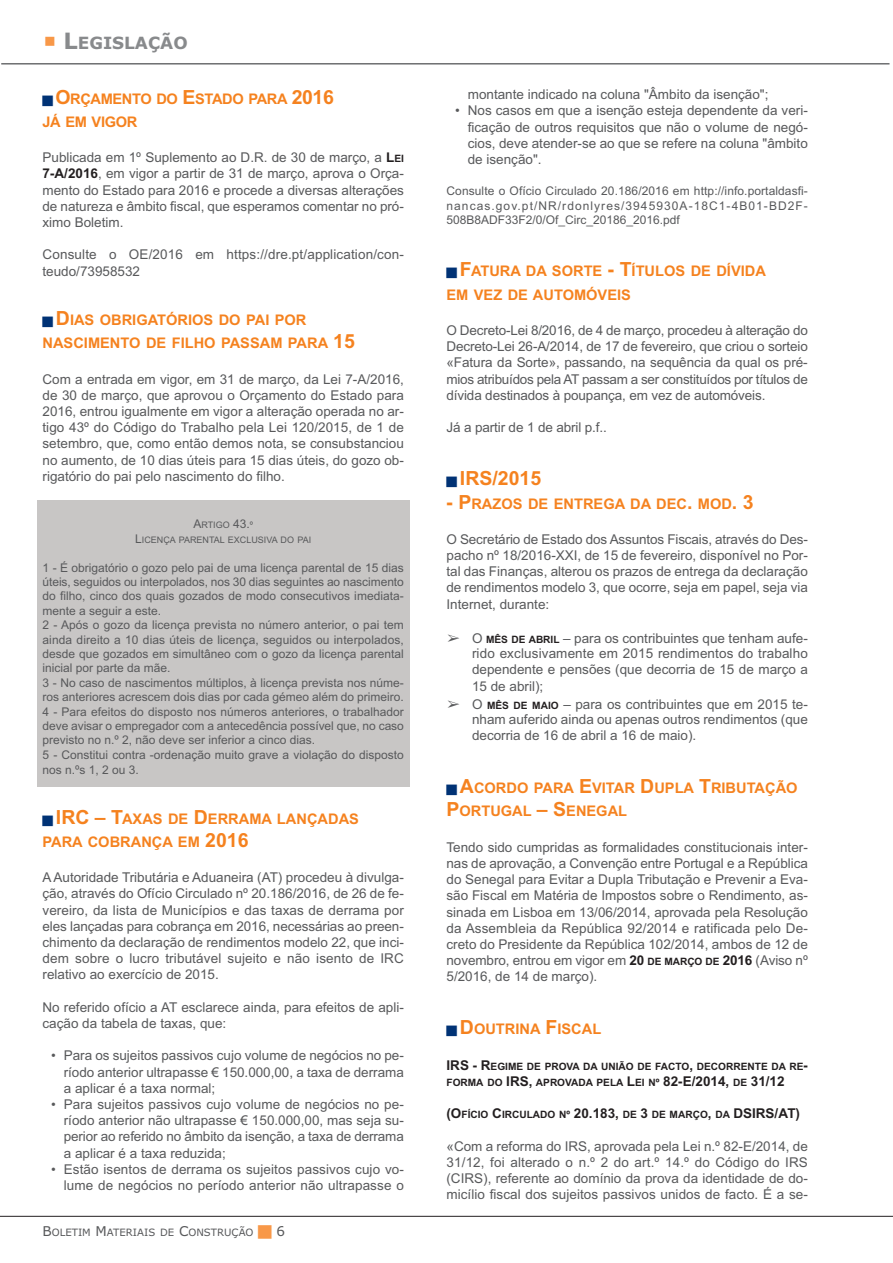
<style>
.page{position:relative;width:893px;height:1263px;background:#fff}
.page>*{position:absolute;margin:0;border:0;box-sizing:border-box;transform-origin:0 0}
.t1{font:700 19.5px "Arial";color:#f5821f}
.t2{font:700 16.8px "Verdana";color:#888a8c}
.t3{font:700 14.7px/23.4px "Arial";color:#f5821f}
.t4{font:700 14.7px/23.4px "Arial";letter-spacing:-.025em;color:#f5821f}
.t5{font:13.5px/16.2px "Arial";color:#58595b;text-align:justify}
.t6{font:13.5px "Verdana";color:#58595b}
.t7{font:12px/14.5px "Arial";color:#58595b}
.t8{font:700 10.2px/16.2px "Arial";color:#231f20}
.t9{font:10.2px "Verdana";color:#58595b}
.t10{font:9px/14.4px "Arial";color:#58595b;text-align:center}
.s1{font-size:22.5px}
.s2{font-size:19.5px}
.s3{font-weight:700;color:#231f20}
.s4{font-weight:700;font-size:10.2px;color:#231f20}
.s5{font-size:12px}
.s6{font-size:13.5px}
.s7{font-family:"MS Gothic"}
</style>
<div class="page">
<div style="left:38px;top:500px;width:372px;height:287px;background:#c8c6c5"></div>
<hr style="left:1px;top:63px;width:888px;height:2px;background:#6d6e70">
<hr style="left:0;top:1216px;width:893px;height:1px;background:#231f20">
<p class="t2" style="left:63px;top:34px;width:126px"><span class="s1">L</span>EGISLAÇÃO</p>
<p class="t4" style="left:43px;top:87px;width:293px;text-indent:13px"><span class="s2">O</span>RÇAMENTO DO <span class="s2">E</span>STADO PARA <span class="s2">2016<br></span>JÁ EM VIGOR</p>
<p class="t5" style="left:43px;top:151px;width:363px">Publicada em 1º Suplemento ao D.R. de 30 de março, a <span class="s3">L</span><span class="s4">EI </span><span class="s3">7-A/2016</span>, em vigor a partir de 31 de março, aprova o Orça&shy;mento do Estado para 2016 e procede a diversas alterações de natureza e âmbito fiscal, que esperamos comentar no pró&shy;ximo Boletim.</p>
<p class="t5" style="left:43px;top:248px;width:363px">Consulte o OE/2016 em https://dre.pt/application/con&shy;teudo/73958532</p>
<p class="t3" style="left:43px;top:308px;width:314px;text-indent:13px"><span class="s2">D</span>IAS OBRIGATÓRIOS DO PAI POR<br>NASCIMENTO DE FILHO PASSAM PARA <span class="s2">15</span></p>
<p class="t5" style="left:43px;top:372px;width:363px">Com a entrada em vigor, em 31 de março, da Lei 7-A/2016, de 30 de março, que aprovou o Orçamento do Estado para 2016, entrou igualmente em vigor a alteração operada no ar&shy;tigo 43º do Código do Trabalho pela Lei 120/2015, de 1 de setembro, que, como então demos nota, se consubstanciou no aumento, de 10 dias úteis para 15 dias úteis, do gozo ob&shy;rigatório do pai pelo nascimento do filho.</p>
<p class="t10" style="left:135px;top:519px;width:178px"><span class="s5">A</span>RTIGO <span class="s5">43.</span>º<br><span class="s5">L</span>ICENÇA PARENTAL EXCLUSIVA DO PAI</p>
<p class="t7" style="left:43px;top:561px;width:363px">1 - É obrigatório o gozo pelo pai de uma licença parental de 15 dias úteis, seguidos ou interpolados, nos 30 dias seguintes ao nascimento do filho, cinco dos quais gozados de modo consecutivos imediata&shy;mente a seguir a este.<br>2 - Após o gozo da licença prevista no número anterior, o pai tem ainda direito a 10 dias úteis de licença, seguidos ou interpolados, desde que gozados em simultâneo com o gozo da licença parental inicial por parte da mãe.<br>3 - No caso de nascimentos múltiplos, à licença prevista nos núme&shy;ros anteriores acrescem dois dias por cada gémeo além do primeiro.<br>4 - Para efeitos do disposto nos números anteriores, o trabalhador deve avisar o empregador com a antecedência possível que, no caso previsto no n.º 2, não deve ser inferior a cinco dias.<br>5 - Constitui contra -ordenação muito grave a violação do disposto nos n.ºs 1, 2 ou 3.</p>
<p class="t3" style="left:43px;top:807px;width:318px;text-indent:13px"><span class="s2">IRC – T</span>AXAS DE <span class="s2">D</span>ERRAMA LANÇADAS<br>PARA COBRANÇA EM <span class="s2">2016</span></p>
<p class="t5" style="left:43px;top:871px;width:363px">A Autoridade Tributária e Aduaneira (AT) procedeu à divulga&shy;ção, através do Ofício Circulado nº 20.186/2016, de 26 de fe&shy;vereiro, da lista de Municípios e das taxas de derrama por eles lançadas para cobrança em 2016, necessárias ao preen&shy;chimento da declaração de rendimentos modelo 22, que inci&shy;dem sobre o lucro tributável sujeito e não isento de IRC relativo ao exercício de 2015.</p>
<p class="t5" style="left:43px;top:1000px;width:363px">No referido ofício a AT esclarece ainda, para efeitos de apli&shy;cação da tabela de taxas, que:</p>
<p class="t5" style="left:64px;top:1049px;width:342px;text-indent:-13px">• Para os sujeitos passivos cujo volume de negócios no pe&shy;ríodo anterior ultrapasse € 150.000,00, a taxa de derrama a aplicar é a taxa normal;</p>
<p class="t5" style="left:64px;top:1097px;width:342px;text-indent:-13px">• Para sujeitos passivos cujo volume de negócios no pe&shy;ríodo anterior não ultrapasse € 150.000,00, mas seja su&shy;perior ao referido no âmbito da isenção, a taxa de derrama a aplicar é a taxa reduzida;</p>
<p class="t5" style="left:51px;top:1162px;width:354px;text-align:right">• Estão isentos de derrama os sujeitos passivos cujo vo&shy;lume de negócios no período anterior não ultrapasse o</p>
<p class="t9" style="left:43px;top:1226px;width:213px"><span class="s6">B</span>OLETIM <span class="s6">M</span>ATERIAIS DE <span class="s6">C</span>ONSTRUÇÃO</p>
<p class="t6" style="left:277px;top:1223px;width:10px">6</p>
<p class="t5" style="left:468px;top:88px;width:302px">montante indicado na coluna "Âmbito da isenção";</p>
<p class="t5" style="left:468px;top:104px;width:342px;text-indent:-13px">• Nos casos em que a isenção esteja dependente da veri&shy;ficação de outros requisitos que não o volume de negó&shy;cios, deve atender-se ao que se refere na coluna "âmbito de isenção".</p>
<p class="t7" style="left:446px;top:185px;width:363px;text-align:justify">Consulte o Ofício Circulado 20.186/2016 em http://info.portaldasfi&shy;nancas.gov.pt/NR/rdonlyres/3945930A-18C1-4B01-BD2F-508B8ADF33F2/0/Of_Circ_20186_2016.pdf</p>
<p class="t3" style="left:446px;top:260px;width:321px;text-indent:13px"><span class="s2">F</span>ATURA DA SORTE <span class="s2">- T</span>ÍTULOS DE DÍVIDA<br>EM VEZ DE AUTOMÓVEIS</p>
<p class="t5" style="left:446px;top:323px;width:363px">O Decreto-Lei 8/2016, de 4 de março, procedeu à alteração do Decreto-Lei 26-A/2014, de 17 de fevereiro, que criou o sorteio «Fatura da Sorte», passando, na sequência da qual os pré&shy;mios atribuídos pela AT passam a ser constituídos por títulos de dívida destinados à poupança, em vez de automóveis.</p>
<p class="t5" style="left:446px;top:421px;width:162px">Já a partir de 1 de abril p.f..</p>
<h1 class="t1" style="left:460px;top:467px;width:83px">IRS/2015</h1>
<p class="t3" style="left:446px;top:492px;width:309px"><span class="s2">- P</span>RAZOS DE ENTREGA DA DEC<span class="s2">.</span> MOD<span class="s2">. 3</span></p>
<p class="t5" style="left:446px;top:532px;width:363px">O Secretário de Estado dos Assuntos Fiscais, através do Des&shy;pacho nº 18/2016-XXI, de 15 de fevereiro, disponível no Por&shy;tal das Finanças, alterou os prazos de entrega da declaração de rendimentos modelo 3, que ocorre, seja em papel, seja via Internet, durante:</p>
<p class="t5" style="left:472px;top:631px;width:337px;text-indent:-26px"><span class="s7">➢</span> O <span class="s4">MÊS DE ABRIL</span> – para os contribuintes que tenham aufe&shy;rido exclusivamente em 2015 rendimentos do trabalho dependente e pensões (que decorria de 15 de março a 15 de abril);</p>
<p class="t5" style="left:472px;top:697px;width:337px;line-height:15.8px;text-indent:-26px"><span class="s7">➢</span> O <span class="s4">MÊS DE MAIO</span> – para os contribuintes que em 2015 te&shy;nham auferido ainda ou apenas outros rendimentos (que decorria de 16 de abril a 16 de maio).</p>
<p class="t3" style="left:446px;top:776px;width:353px;text-indent:13px"><span class="s2">A</span>CORDO PARA <span class="s2">E</span>VITAR <span class="s2">D</span>UPLA <span class="s2">T</span>RIBUTAÇÃO<br><span class="s2">P</span>ORTUGAL <span class="s2">– S</span>ENEGAL</p>
<p class="t5" style="left:446px;top:840px;width:363px">Tendo sido cumpridas as formalidades constitucionais inter&shy;nas de aprovação, a Convenção entre Portugal e a República do Senegal para Evitar a Dupla Tributação e Prevenir a Eva&shy;são Fiscal em Matéria de Impostos sobre o Rendimento, as&shy;sinada em Lisboa em 13/06/2014, aprovada pela Resolução da Assembleia da República 92/2014 e ratificada pelo De&shy;creto do Presidente da República 102/2014, ambos de 12 de novembro, entrou em vigor em <span class="s3">20</span> <span class="s4">DE MARÇO DE</span> <span class="s3">2016</span> (Aviso nº 5/2016, de 14 de março).</p>
<p class="t3" style="left:460px;top:1017px;width:143px"><span class="s2">D</span>OUTRINA <span class="s2">F</span>ISCAL</p>
<p class="t8" style="left:446px;top:1058px;width:363px"><span class="s6">IRS - R</span>EGIME DE PROVA DA UNIÃO DE FACTO<span class="s6">,</span> DECORRENTE DA RE<span class="s6">-<br></span>FORMA DO <span class="s6">IRS,</span> APROVADA PELA <span class="s6">L</span>EI Nº <span class="s6">82-E/2014,</span> DE <span class="s6">31/12</span></p>
<p class="t8" style="left:446px;top:1106px;width:355px"><span class="s6">(O</span>FÍCIO <span class="s6">C</span>IRCULADO Nº <span class="s6">20.183,</span> DE <span class="s6">3</span> DE MARÇO<span class="s6">,</span> DA <span class="s6">DSIRS/AT)</span></p>
<p class="t5" style="left:446px;top:1139px;width:363px">«Com a reforma do IRS, aprovada pela Lei n.º 82-E/2014, de 31/12, foi alterado o n.º 2 do art.º 14.º do Código do IRS (CIRS), referente ao domínio da prova da identidade de do&shy;micílio fiscal dos sujeitos passivos unidos de facto. É a se-</p>
</div>
